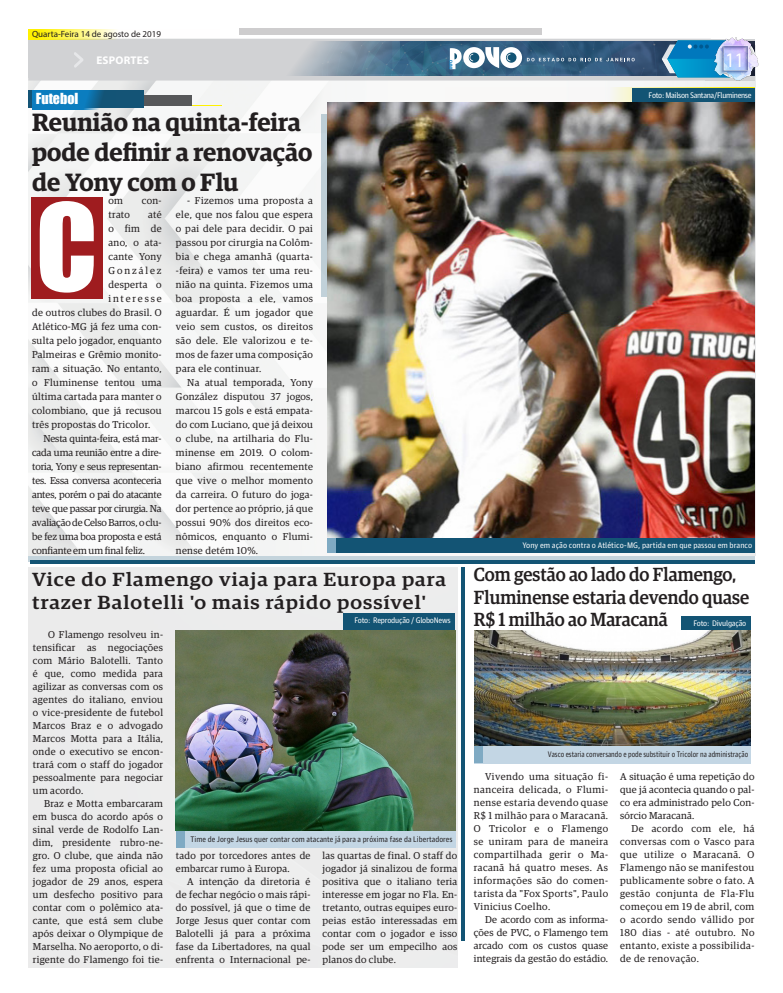
<style>
.page{position:relative;width:783px;height:993px;background:#fff}
.page>*{position:absolute;margin:0;border:0;box-sizing:border-box;transform-origin:0 0}
.Texto_interno_comum{font:111.1px "Impact";color:#fff}
.Texto_interno_comum-2{font:600 25px/30px "Guardian Egyptian";color:#231f20}
.t1{font:20.7px "Myriad Pro";color:#fff;scale:.86 1}
.Texto_interno_comum-3{font:500 19px/22.8px "Guardian Egyptian";color:#231f20;scale:.94 1}
.Texto_interno_comum-4{font:500 19px/22.8px "Guardian Egyptian";letter-spacing:.05em;color:#231f20;scale:1.1 1}
.t2{font:14px "Impact";color:#fff}
.t3{font:700 11.2px "Myriad Pro";letter-spacing:.02em;color:#fff}
.Texto_interno_comum-5{font:10px/13px "Guardian Egyptian";letter-spacing:.03em;color:#231f20;text-align:justify}
.Texto_interno_comum-6{font:10px "Guardian Egyptian";letter-spacing:.185em;color:#231f20}
.Texto_interno_comum-7{font:10px "Guardian Egyptian";letter-spacing:.19em;color:#231f20}
.t4{font:9px "Myriad Pro";color:#231f20}
.Título_-_2_colunas{font:8px "Guardian Agate Sans G1 D Regular";letter-spacing:-.03em;color:#fff}
.Legenda_de_foto{font:8px "Guardian Agate Sans G1 D Regular";color:#231f20;scale:.95 1}
.Legenda_de_foto-2{font:8px "Guardian Agate Sans G1 D Regular";color:#231f20;scale:.86 1}
.Legenda_de_foto-3{font:8px "Guardian Agate Sans G1 D Regular";color:#fff}
.t5{font:700 4.6px "Myriad Pro";color:#0b7dbf}
</style>
<div class="page">
<img style="left:28px;top:80px;width:727px;height:475px">
<svg style="left:28px;top:29px;width:192px;height:10px"></svg>
<div style="left:28px;top:75px;width:726px;height:5px;background:#d1d2d4"></div>
<img style="left:711px;top:37px;width:48px;height:46px">
<div style="left:240px;top:28px;width:302px;height:6px;background:#cecdce"></div>
<hr style="left:87px;top:106px;width:135px;height:1px;background:#fff101">
<div style="left:118px;top:95px;width:73px;height:11px;background:#57585a"></div>
<div style="left:28px;top:90px;width:115px;height:18px;background:#145476"></div>
<svg style="left:32px;top:90px;width:83px;height:19px;fill:#0b7dbf"></svg>
<svg style="left:444px;top:87px;width:310px;height:15px"></svg>
<div style="left:631px;top:88px;width:123px;height:15px;background:#135474"></div>
<div style="left:321px;top:114px;width:6px;height:183px;background:#bdcdd5"></div>
<div style="left:31px;top:197px;width:72px;height:102px;background:#9f1c1f"></div>
<div style="left:28px;top:556px;width:726px;height:6px;background:#c4d4dc"></div>
<hr style="left:30px;top:560px;width:724px;height:3px;background:#135474">
<div style="left:28px;top:567px;width:429px;height:400px;background:#ebecec"></div>
<hr style="left:461px;top:567px;width:4px;height:373px;background:#135474">
<img style="left:327px;top:102px;width:427px;height:435px">
<div style="left:329px;top:537px;width:425px;height:15px;background:#135474"></div>
<div style="left:327px;top:537px;width:9px;height:15px;background:#7faac3"></div>
<div style="left:343px;top:613px;width:112px;height:17px;background:#135474"></div>
<div style="left:681px;top:616px;width:69px;height:34px;background:#135474"></div>
<div style="left:176px;top:812px;width:279px;height:35px;background:#c3d6e4"></div>
<div style="left:474px;top:728px;width:276px;height:35px;background:#c3d6e4"></div>
<div style="left:474px;top:727px;width:9px;height:35px;background:#7faac3"></div>
<img style="left:474px;top:630px;width:276px;height:115px">
<div style="left:176px;top:812px;width:9px;height:35px;background:#7faac3"></div>
<img style="left:176px;top:630px;width:279px;height:199px">
<svg style="left:28px;top:39px;width:727px;height:39px;background:#8ca4b6"></svg>
<p class="t4" style="left:32px;top:28px;width:130px">Quarta-Feira 14 de agosto de 2019</p>
<p class="t2" style="left:36px;top:88px;width:44px">Futebol</p>
<p class="t3" style="left:96px;top:53px;width:54px">ESPORTES</p>
<p class="t1" style="left:725px;top:47px;width:23px">11</p>
<p class="t5" style="left:448px;top:69px;width:11px;rotate:-90deg">INFO</p>
<p class="Título_-_2_colunas" style="left:648px;top:89px;width:104px">Foto: Mailson Santana/Fluminense</p>
<p class="Texto_interno_comum-2" style="left:32px;top:105px;width:282px">Reunião na quinta-feira pode definir a renovação de Yony com o Flu</p>
<p class="Texto_interno_comum" style="left:36px;top:161px;width:63px">C</p>
<p class="Texto_interno_comum-5" style="left:176px;top:193px;width:138px;line-height:14px;text-indent:11px">- Fizemos uma proposta a ele, que nos falou que espera o pai dele para decidir. O pai passou por cirurgia na Colôm&shy;bia e chega amanhã (quarta--feira) e vamos ter uma reu&shy;nião na quinta. Fizemos uma boa proposta a ele, vamos aguardar. É um jogador que veio sem custos, os direitos são dele. Ele valorizou e te&shy;mos de fazer uma composição para ele continuar.</p>
<p class="Texto_interno_comum-5" style="left:176px;top:375px;width:138px;line-height:14px;text-indent:11px">Na atual temporada, Yony González disputou 37 jogos, marcou 15 gols e está empata&shy;do com Luciano, que já deixou o clube, na artilharia do Flu&shy;minense em 2019. O colom&shy;biano afirmou recentemente que vive o melhor momento da carreira. O futuro do joga&shy;dor pertence ao próprio, já que possui 90% dos direitos eco&shy;nômicos, enquanto o Flumi&shy;nense detém 10%.</p>
<p class="Texto_interno_comum-5" style="left:108px;top:193px;width:16px">om</p>
<p class="Texto_interno_comum-5" style="left:142px;top:193px;width:21px">con-</p>
<p class="Texto_interno_comum-5" style="left:108px;top:207px;width:23px">trato</p>
<p class="Texto_interno_comum-5" style="left:148px;top:207px;width:15px">até</p>
<p class="Texto_interno_comum-5" style="left:108px;top:221px;width:55px">o fim de</p>
<p class="Texto_interno_comum-5" style="left:108px;top:235px;width:55px">ano, o ata-</p>
<p class="Texto_interno_comum-5" style="left:108px;top:249px;width:55px">cante Yony</p>
<p class="Texto_interno_comum-7" style="left:108px;top:263px;width:55px">González</p>
<p class="Texto_interno_comum-5" style="left:108px;top:277px;width:55px">desperta o</p>
<p class="Texto_interno_comum-6" style="left:108px;top:291px;width:55px">interesse</p>
<p class="Texto_interno_comum-5" style="left:32px;top:305px;width:131px">de outros clubes do Brasil. O</p>
<p class="Texto_interno_comum-5" style="left:32px;top:319px;width:131px">Atlético-MG já fez uma con-</p>
<p class="Texto_interno_comum-5" style="left:32px;top:333px;width:131px">sulta pelo jogador, enquanto</p>
<p class="Texto_interno_comum-5" style="left:32px;top:347px;width:131px">Palmeiras e Grêmio monito-</p>
<p class="Texto_interno_comum-5" style="left:32px;top:361px;width:131px">ram a situação. No entanto,</p>
<p class="Texto_interno_comum-5" style="left:32px;top:375px;width:131px">o Fluminense tentou uma</p>
<p class="Texto_interno_comum-5" style="left:32px;top:389px;width:131px">última cartada para manter o</p>
<p class="Texto_interno_comum-5" style="left:32px;top:403px;width:131px">colombiano, que já recusou</p>
<p class="Texto_interno_comum-5" style="left:32px;top:417px;width:120px">três propostas do Tricolor.</p>
<p class="Texto_interno_comum-5" style="left:32px;top:431px;width:131px;line-height:14px;text-indent:11px">Nesta quinta-feira, está mar&shy;cada uma reunião entre a dire&shy;toria, Yony e seus representan&shy;tes. Essa conversa aconteceria antes, porém o pai do atacante teve que passar por cirurgia. Na avaliação de Celso Barros, o clu&shy;be fez uma boa proposta e está confiante em um final feliz.</p>
<p class="Legenda_de_foto-3" style="left:522px;top:539px;width:231px">Yony em ação contra o Atlético-MG, partida em que passou em branco</p>
<p class="Texto_interno_comum-3" style="left:473px;top:561px;width:294px">Com gestão ao lado do Flamengo,<br>Fluminense estaria devendo quase<br>R$ 1 milhão ao Maracanã</p>
<p class="Texto_interno_comum-4" style="left:32px;top:566px;width:377px">Vice do Flamengo viaja para Europa para trazer Balotelli 'o mais rápido possível'</p>
<p class="Título_-_2_colunas" style="left:354px;top:614px;width:98px">Foto: Reprodução / GloboNews</p>
<p class="Título_-_2_colunas" style="left:693px;top:617px;width:54px">Foto: Divulgação</p>
<p class="Texto_interno_comum-5" style="left:33px;top:627px;width:132px;text-indent:15px">O Flamengo resolveu in&shy;tensificar as negociações com Mário Balotelli. Tanto é que, como medida para agilizar as conversas com os agentes do italiano, enviou o vice-presidente de futebol Marcos Braz e o advogado Marcos Motta para a Itália, onde o executivo se encon&shy;trará com o staff do jogador pessoalmente para negociar um acordo.</p>
<p class="Texto_interno_comum-5" style="left:33px;top:796px;width:132px;text-indent:11px">Braz e Motta embarcaram em busca do acordo após o sinal verde de Rodolfo Lan&shy;dim, presidente rubro-ne&shy;gro. O clube, que ainda não fez uma proposta oficial ao jogador de 29 anos, espera um desfecho positivo para contar com o polêmico ata&shy;cante, que está sem clube após deixar o Olympique de Marselha. No aeroporto, o di&shy;rigente do Flamengo foi tie-</p>
<p class="Legenda_de_foto" style="left:190px;top:833px;width:277px">Time de Jorge Jesus quer contar com atacante já para a próxima fase da Libertadores</p>
<p class="Texto_interno_comum-5" style="left:176px;top:848px;width:136px">tado por torcedores antes de embarcar rumo à Europa.</p>
<p class="Texto_interno_comum-5" style="left:176px;top:874px;width:136px;text-indent:11px">A intenção da diretoria é de fechar negócio o mais rápi&shy;do possível, já que o time de Jorge Jesus quer contar com Balotelli já para a próxima fase da Libertadores, na qual enfrenta o Internacional pe-</p>
<p class="Texto_interno_comum-5" style="left:322px;top:848px;width:136px">las quartas de final. O staff do jogador já sinalizou de forma positiva que o italiano teria interesse em jogar no Fla. En&shy;tretanto, outras equipes euro&shy;peias estão interessadas em contar com o jogador e isso pode ser um empecilho aos planos do clube.</p>
<p class="Legenda_de_foto-2" style="left:548px;top:748px;width:234px">Vasco estaria conversando e pode substituir o Tricolor na administração</p>
<p class="Texto_interno_comum-5" style="left:473px;top:768px;width:136px;text-indent:11px">Vivendo uma situação fi&shy;nanceira delicada, o Flumi&shy;nense estaria devendo quase R$ 1 milhão para o Maracanã.<br>O Tricolor e o Flamengo se uniram para de maneira compartilhada gerir o Ma&shy;racanã há quatro meses. As informações são do comen&shy;tarista da "Fox Sports", Paulo Vinicius Coelho.</p>
<p class="Texto_interno_comum-5" style="left:473px;top:911px;width:136px;text-indent:11px">De acordo com as informa&shy;ções de PVC, o Flamengo tem arcado com os custos quase integrais da gestão do estádio.</p>
<p class="Texto_interno_comum-5" style="left:620px;top:768px;width:136px">A situação é uma repetição do que já acontecia quando o pal&shy;co era administrado pelo Con&shy;sórcio Maracanã.</p>
<p class="Texto_interno_comum-5" style="left:620px;top:820px;width:136px;text-indent:11px">De acordo com ele, há conversas com o Vasco para que utilize o Maracanã. O Flamengo não se manifestou publicamente sobre o fato. A gestão conjunta de Fla-Flu começou em 19 de abril, com o acordo sendo vállido por 180 dias - até outubro. No entanto, existe a possibilida&shy;de de renovação.</p>
</div>
